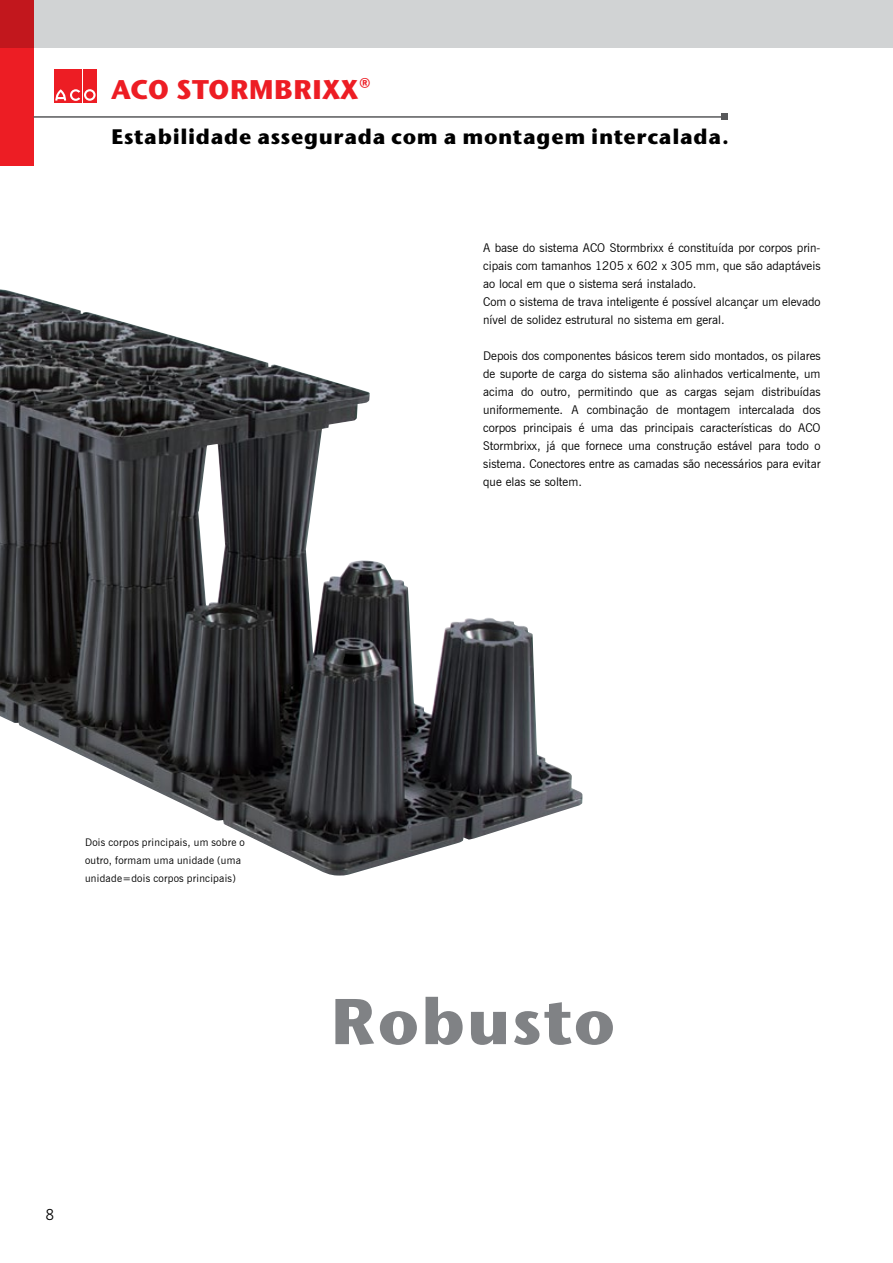
<style>
.page{position:relative;width:893px;height:1263px;background:#fff}
.page>*{position:absolute;margin:0;border:0;box-sizing:border-box;transform-origin:0 0}
.t1{font:700 64.5px "Stone Sans ITC Pro";letter-spacing:.03em;color:#808285}
.t2{font:700 27px "Stone Sans ITC Pro";color:#ed1d24}
.t3{font:700 21px "Stone Sans ITC Pro";letter-spacing:.03em;color:#000}
.t4{font:16.5px "News Gothic TOT";color:#000}
.t5{font:12px/18px "News Gothic BT";color:#000}
.t6{font:10.5px/18px "News Gothic BT";letter-spacing:.025em;color:#000}
</style>
<div class="page">
<img style="left:0;top:289px;width:582px;height:586px">
<div style="left:0;top:0;width:893px;height:47px;background:#d1d3d4"></div>
<svg style="left:0;top:0;width:34px;height:166px;background:#e01b21"></svg>
<div style="left:54px;top:69px;width:13px;height:33px;background:#ed1d24"></div>
<div style="left:69px;top:69px;width:13px;height:33px;background:#ed1d24"></div>
<div style="left:83px;top:69px;width:14px;height:33px;background:#ed1d24"></div>
<svg style="left:55px;top:89px;width:41px;height:12px"></svg>
<hr style="left:34px;top:116px;width:690px;height:2px;background:#58595b">
<svg style="left:721px;top:114px;width:6px;height:6px"></svg>
<h2 class="t2" style="left:111px;top:72px;width:261px">ACO STORMBRIXX®</h2>
<h3 class="t3" style="left:111px;top:123px;width:619px">Estabilidade assegurada com a montagem intercalada.</h3>
<p class="t5" style="left:483px;top:239px;width:339px">A base do sistema ACO Stormbrixx é constituída por corpos prin&shy;cipais com tamanhos 1205 x 602 x 305 mm, que são adaptáveis ao local em que o sistema será instalado.<br>Com o sistema de trava inteligente é possível alcançar um elevado nível de solidez estrutural no sistema em geral.</p>
<p class="t5" style="left:483px;top:347px;width:339px;text-align:justify">Depois dos componentes básicos terem sido montados, os pilares de suporte de carga do sistema são alinhados verticalmente, um acima do outro, permitindo que as cargas sejam distribuídas uniformemente. A combinação de montagem intercalada dos corpos principais é uma das principais características do ACO Stormbrixx, já que fornece uma construção estável para todo o sistema. Conectores entre as camadas são necessários para evitar que elas se soltem.</p>
<p class="t6" style="left:85px;top:833px;width:161px">Dois corpos principais, um sobre o outro, formam uma unidade (uma unidade=dois corpos principais)</p>
<h3 class="t4" style="left:46px;top:1205px;width:10px">8</h3>
<h1 class="t1" style="left:330px;top:979px;width:286px">Robusto</h1>
</div>
